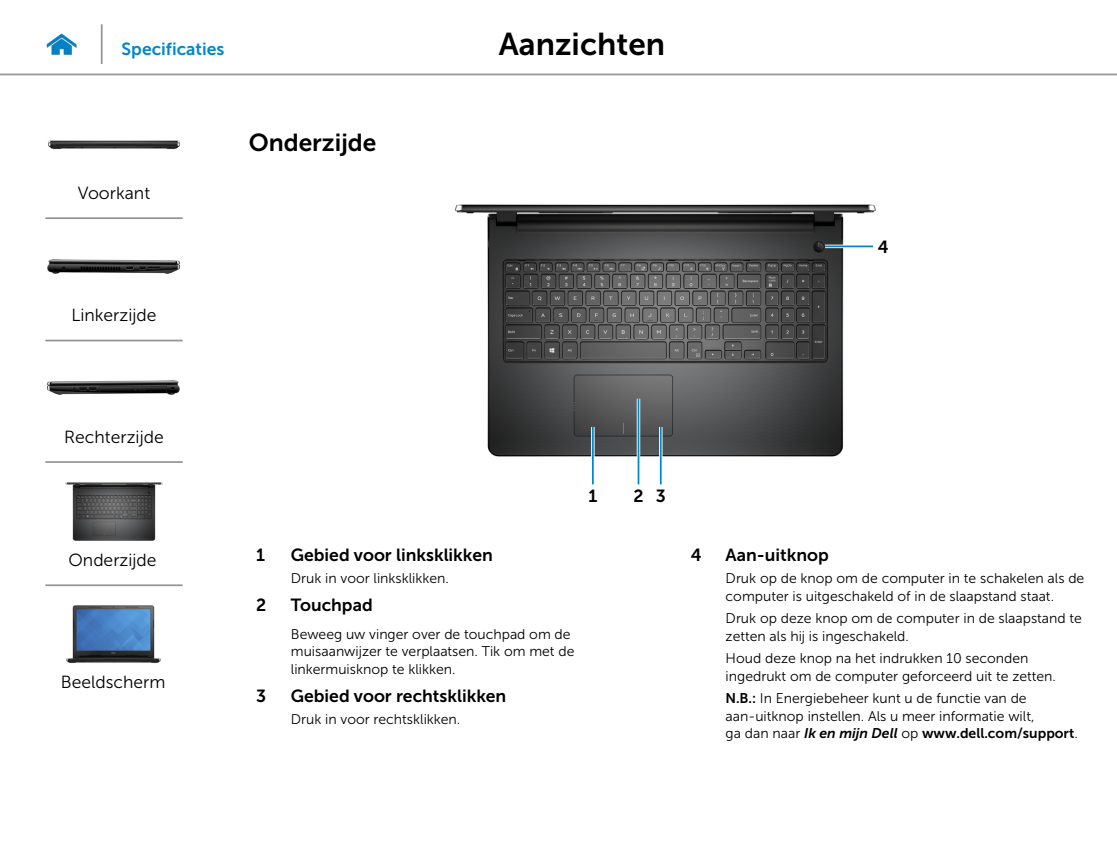
<style>
.page{position:relative;width:1117px;height:844px;background:#fff}
.page>*{position:absolute;margin:0;border:0;box-sizing:border-box;transform-origin:0 0}
.t1{font:31.5px "Museo Sans For Dell 700";color:#000}
.Head2{font:24.5px "Museo Sans For Dell 700";color:#000}
.Callout_Head{font:17.5px "Museo Sans For Dell 700";color:#000}
.t2{font:17.5px "Museo Sans For Dell 300";color:#000}
.t3{font:17.5px "Museo Sans For Dell 700";color:#0087cc}
.Callout-L{font:17.5px "Museo Sans For Dell 700";color:#000}
.Callout_description{font:14px/17.5px "Museo Sans For Dell 300";color:#000}
.Callout_Head-2{font:14px/17.5px "Museo Sans For Dell 300";color:#000}
.s1{font-family:"Museo Sans For Dell 700"}
.s2{font-family:"Museo Sans For Dell 700";font-style:italic}
</style>
<div class="page">
<hr style="left:0;top:74px;width:1116px;height:1px;background:#939598">
<img style="left:46px;top:33px;width:31px;height:22px">
<img style="left:454px;top:204px;width:422px;height:253px">
<hr style="left:591px;top:427px;width:3px;height:57px;background:#fff">
<hr style="left:592px;top:427px;width:1px;height:57px;background:#0087cc">
<svg style="left:636px;top:398px;width:4px;height:86px"></svg>
<hr style="left:637px;top:398px;width:2px;height:86px;background:#0087cc">
<hr style="left:659px;top:427px;width:3px;height:57px;background:#fff">
<hr style="left:659px;top:427px;width:2px;height:57px;background:#0087cc">
<svg style="left:824px;top:244px;width:48px;height:4px"></svg>
<hr style="left:824px;top:245px;width:48px;height:2px;background:#0087cc">
<hr style="left:101px;top:24px;width:2px;height:40px;background:#939598">
<img style="left:48px;top:140px;width:132px;height:10px">
<img style="left:47px;top:259px;width:133px;height:15px">
<img style="left:47px;top:380px;width:133px;height:15px">
<img style="left:65px;top:482px;width:98px;height:59px">
<img style="left:66px;top:605px;width:95px;height:58px">
<hr style="left:45px;top:217px;width:138px;height:2px;background:#939598">
<hr style="left:45px;top:339px;width:138px;height:2px;background:#939598">
<hr style="left:45px;top:461px;width:138px;height:2px;background:#939598">
<hr style="left:45px;top:584px;width:138px;height:2px;background:#939598">
<p class="t3" style="left:122px;top:39px;width:104px">Specificaties</p>
<h1 class="t1" style="left:499px;top:26px;width:168px">Aanzichten</h1>
<p class="t2" style="left:78px;top:183px;width:74px">Voorkant</p>
<p class="t2" style="left:71px;top:305px;width:87px">Linkerzijde</p>
<p class="Head2" style="left:249px;top:128px;width:129px">Onderzijde</p>
<p class="Callout-L" style="left:877px;top:237px;width:12px">4</p>
<p class="t2" style="left:64px;top:428px;width:101px">Rechterzijde</p>
<p class="t2" style="left:68px;top:550px;width:90px">Onderzijde</p>
<p class="t2" style="left:61px;top:672px;width:106px">Beeldscherm</p>
<p class="Callout-L" style="left:588px;top:486px;width:10px">1</p>
<p class="Callout_Head" style="left:256px;top:544px;width:10px">1</p>
<p class="Callout_Head" style="left:291px;top:544px;width:203px">Gebied voor linksklikken</p>
<p class="Callout_description" style="left:291px;top:569px;width:160px">Druk in voor linksklikken.</p>
<p class="Callout_Head" style="left:256px;top:595px;width:12px">2</p>
<p class="Callout_Head" style="left:291px;top:595px;width:83px">Touchpad</p>
<p class="Callout_Head-2" style="left:291px;top:625px;width:285px">Beweeg uw vinger over de touchpad om de muisaanwijzer te verplaatsen. Tik om met de linkermuisknop te klikken.</p>
<p class="Callout_Head" style="left:256px;top:685px;width:12px">3</p>
<p class="Callout_Head" style="left:291px;top:685px;width:217px">Gebied voor rechtsklikken</p>
<p class="Callout_description" style="left:291px;top:710px;width:171px">Druk in voor rechtsklikken.</p>
<p class="Callout-L" style="left:633px;top:486px;width:12px">2</p>
<p class="Callout-L" style="left:655px;top:486px;width:12px">3</p>
<p class="Callout_Head" style="left:690px;top:544px;width:12px">4</p>
<p class="Callout_Head" style="left:725px;top:544px;width:105px">Aan-uitknop</p>
<p class="Callout_description" style="left:725px;top:569px;width:360px">Druk op de knop om de computer in te schakelen als de computer is uitgeschakeld of in de slaapstand staat.</p>
<p class="Callout_description" style="left:725px;top:609px;width:358px">Druk op deze knop om de computer in de slaapstand te zetten als hij is ingeschakeld.</p>
<p class="Callout_description" style="left:725px;top:649px;width:332px">Houd deze knop na het indrukken 10 seconden ingedrukt om de computer geforceerd uit te zetten.</p>
<p class="Callout_description" style="left:725px;top:689px;width:353px"><span class="s1">N.B.:</span> In Energiebeheer kunt u de functie van de aan-uitknop instellen. Als u meer informatie wilt,<br>ga dan naar <span class="s2">Ik en mijn Dell</span> op <span class="s1">www.dell.com/support</span>.</p>
</div>
